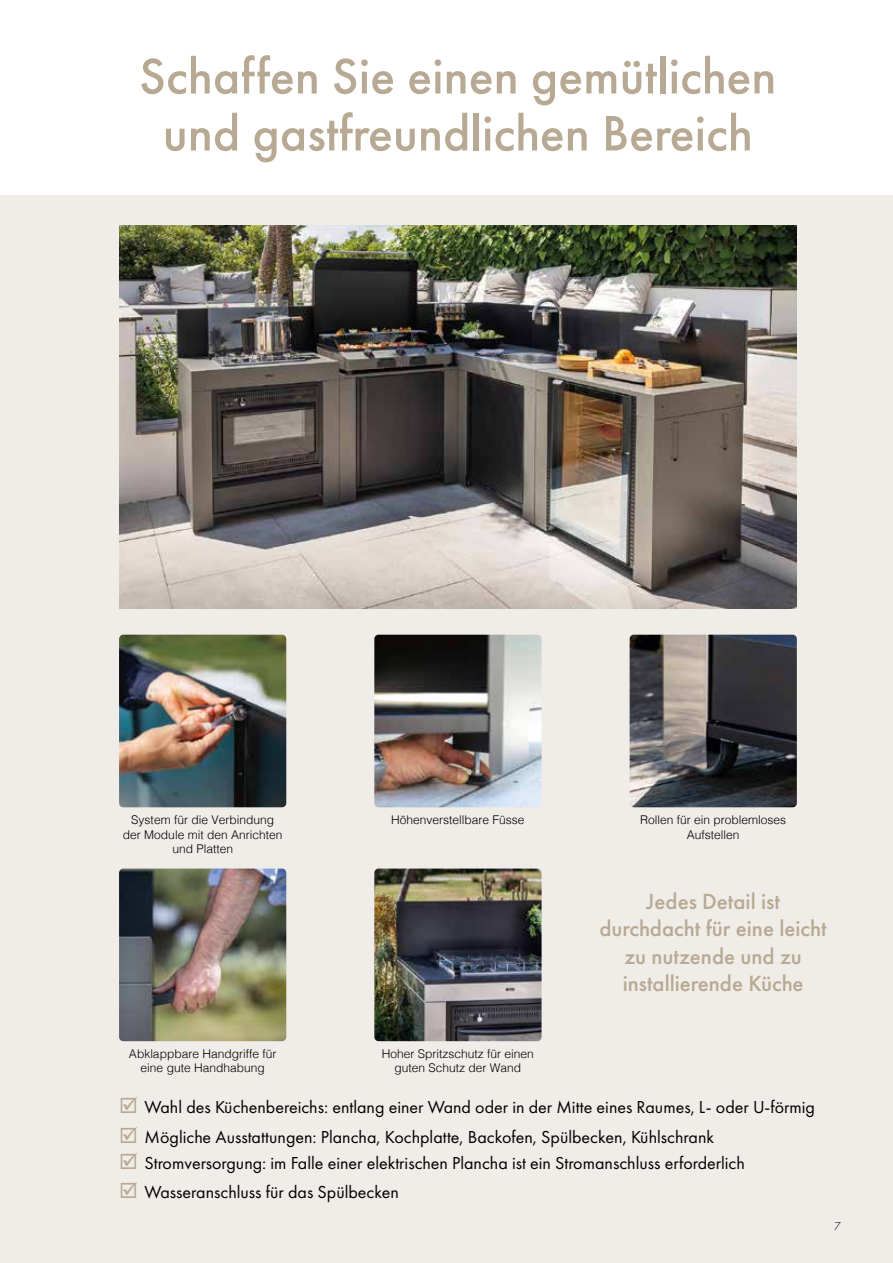
<style>
.page{position:relative;width:893px;height:1263px;background:#fff}
.page>*{position:absolute;margin:0;border:0;box-sizing:border-box;transform-origin:0 0}
.t1{font:500 51.75px/57px "Futura PT";color:#b7a993;text-align:center}
.t2{font:500 22.8px/27.5px "Futura PT";color:#b7a993;text-align:center}
.t3{font:18px "Futura PT";color:#000}
.t4{font:300 12px/14.4px "Helvetica";color:#000;text-align:center}
.t5{font:300 12px "Futura PT";color:#000}
.s1{color:#b7a993}
</style>
<div class="page">
<div style="left:0;top:196px;width:893px;height:1067px;background:#f0ece8"></div>
<img style="left:374px;top:635px;width:168px;height:172px">
<img style="left:119px;top:635px;width:167px;height:172px">
<img style="left:630px;top:635px;width:167px;height:172px">
<img style="left:374px;top:868px;width:168px;height:173px">
<img style="left:119px;top:868px;width:167px;height:173px">
<img style="left:119px;top:225px;width:678px;height:383px">
<h1 class="t1" style="left:139px;top:48px;width:639px">Schaffen Sie einen gemütlichen und gastfreundlichen Bereich</h1>
<p class="t4" style="left:131px;top:812px;width:144px">System für die Verbindung</p>
<p class="t4" style="left:391px;top:812px;width:135px">Höhenverstellbare Füsse</p>
<p class="t4" style="left:123px;top:826px;width:161px">der Module mit den Anrichten und Platten</p>
<p class="t4" style="left:640px;top:812px;width:148px">Rollen für ein problemloses<br>Aufstellen</p>
<p class="t2" style="left:599px;top:888px;width:229px">Jedes Detail ist durchdacht für eine leicht zu nutzende und zu installierende Küche</p>
<p class="t4" style="left:382px;top:1045px;width:154px">Hoher Spritzschutz für einen guten Schutz der Wand</p>
<p class="t4" style="left:129px;top:1045px;width:149px">Abklappbare Handgriffe für eine gute Handhabung</p>
<p class="t3" style="left:119px;top:1097px;width:697px"><span class="s1">☑</span> Wahl des Küchenbereichs: entlang einer Wand oder in der Mitte eines Raumes, L- oder U-förmig</p>
<p class="t3" style="left:119px;top:1126px;width:596px"><span class="s1">☑</span> Mögliche Ausstattungen: Plancha, Kochplatte, Backofen, Spülbecken, Kühlschrank</p>
<p class="t3" style="left:119px;top:1152px;width:627px"><span class="s1">☑</span> Stromversorgung: im Falle einer elektrischen Plancha ist ein Stromanschluss erforderlich</p>
<p class="t3" style="left:119px;top:1181px;width:281px"><span class="s1">☑</span> Wasseranschluss für das Spülbecken</p>
<p class="t5" style="left:834px;top:1219px;width:8px">7</p>
</div>
